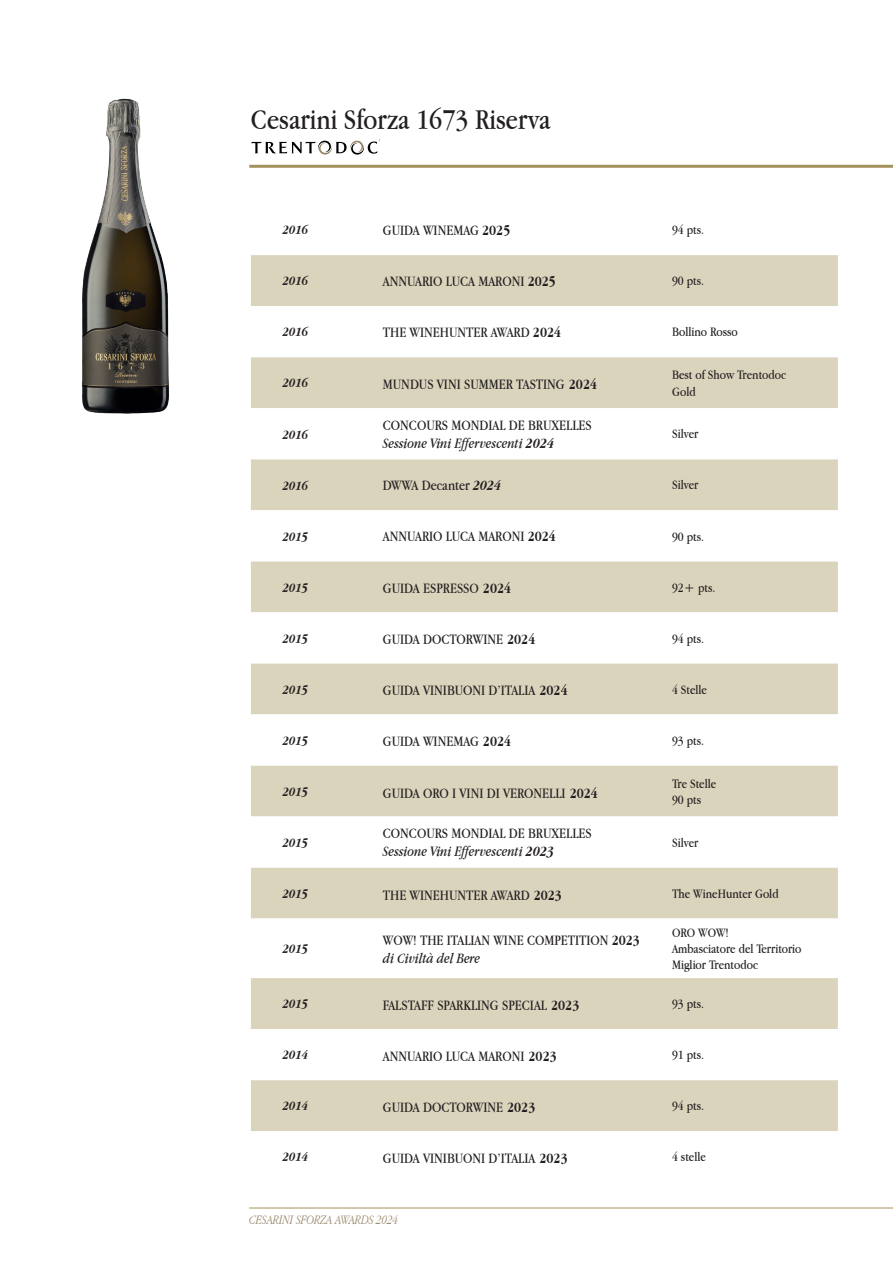
<style>
.page{position:relative;width:893px;height:1263px;background:#fff}
.page>*{position:absolute;margin:0;border:0;box-sizing:border-box;transform-origin:0 0}
.t1{font:30px "Apple Garamond";color:#231f20}
.t2{font:15px/18px "Apple Garamond";color:#231f20}
.t3{font:13.5px/16.2px "Apple Garamond";color:#231f20}
.t4{font:italic 700 13.5px "Apple Garamond";color:#231f20}
.t5{font:italic 300 13.5px "Apple Garamond";color:#9b8d71}
.s1{font-weight:700}
.s2{font-style:italic}
.s3{font-weight:700;font-style:italic}
</style>
<div class="page">
<hr style="left:249px;top:1208px;width:644px;height:1px;background:#a4925e">
<hr style="left:249px;top:165px;width:644px;height:3px;background:#a4925e">
<div style="left:251px;top:255px;width:587px;height:153px;background:#dad4bd"></div>
<svg style="left:251px;top:306px;width:587px;height:51px"></svg>
<svg style="left:251px;top:459px;width:587px;height:672px;fill:#dad4bd"></svg>
<img style="left:82px;top:98px;width:87px;height:316px">
<svg style="left:251px;top:141px;width:126px;height:14px"></svg>
<h1 class="t1" style="left:251px;top:101px;width:301px">Cesarini Sforza 1673 Riserva</h1>
<p class="t4" style="left:283px;top:222px;width:27px">2016</p>
<p class="t2" style="left:383px;top:221px;width:129px">GUIDA WINEMAG <span class="s1">2025</span></p>
<p class="t3" style="left:672px;top:222px;width:34px">94 pts.</p>
<p class="t4" style="left:283px;top:273px;width:27px">2016</p>
<p class="t2" style="left:383px;top:272px;width:175px">ANNUARIO LUCA MARONI <span class="s1">2025</span></p>
<p class="t3" style="left:672px;top:273px;width:34px">90 pts.</p>
<p class="t4" style="left:283px;top:324px;width:27px">2016</p>
<p class="t2" style="left:383px;top:323px;width:180px">THE WINEHUNTER AWARD <span class="s1">2024</span></p>
<p class="t3" style="left:672px;top:324px;width:67px">Bollino Rosso</p>
<p class="t4" style="left:283px;top:375px;width:27px">2016</p>
<p class="t2" style="left:383px;top:375px;width:216px">MUNDUS VINI SUMMER TASTING <span class="s1">2024</span></p>
<p class="t3" style="left:672px;top:367px;width:116px">Best of Show Trentodoc<br>Gold</p>
<p class="t4" style="left:283px;top:426px;width:27px">2016</p>
<p class="t2" style="left:383px;top:416px;width:210px">CONCOURS MONDIAL DE BRUXELLES<br><span class="s2">Sessione Vini Effervescenti</span> <span class="s3">2024</span></p>
<p class="t3" style="left:672px;top:426px;width:28px">Silver</p>
<p class="t4" style="left:283px;top:477px;width:27px">2016</p>
<p class="t2" style="left:383px;top:476px;width:120px">DWWA Decanter <span class="s3">2024</span></p>
<p class="t3" style="left:672px;top:477px;width:28px">Silver</p>
<p class="t4" style="left:283px;top:528px;width:27px">2015</p>
<p class="t2" style="left:383px;top:527px;width:175px">ANNUARIO LUCA MARONI <span class="s1">2024</span></p>
<p class="t3" style="left:672px;top:528px;width:34px">90 pts.</p>
<p class="t4" style="left:283px;top:579px;width:27px">2015</p>
<p class="t2" style="left:383px;top:579px;width:130px">GUIDA ESPRESSO <span class="s1">2024</span></p>
<p class="t3" style="left:672px;top:579px;width:45px">92+ pts.</p>
<p class="t4" style="left:283px;top:630px;width:27px">2015</p>
<p class="t2" style="left:383px;top:630px;width:154px">GUIDA DOCTORWINE <span class="s1">2024</span></p>
<p class="t3" style="left:672px;top:630px;width:34px">94 pts.</p>
<p class="t4" style="left:283px;top:681px;width:27px">2015</p>
<p class="t2" style="left:383px;top:681px;width:186px">GUIDA VINIBUONI D’ITALIA <span class="s1">2024</span></p>
<p class="t3" style="left:672px;top:681px;width:37px">4 Stelle</p>
<p class="t4" style="left:283px;top:732px;width:27px">2015</p>
<p class="t2" style="left:383px;top:732px;width:130px">GUIDA WINEMAG <span class="s1">2024</span></p>
<p class="t3" style="left:672px;top:732px;width:34px">93 pts.</p>
<p class="t4" style="left:283px;top:783px;width:27px">2015</p>
<p class="t2" style="left:383px;top:783px;width:217px">GUIDA ORO I VINI DI VERONELLI <span class="s1">2024</span></p>
<p class="t3" style="left:672px;top:775px;width:46px">Tre Stelle<br>90 pts</p>
<p class="t4" style="left:283px;top:834px;width:27px">2015</p>
<p class="t2" style="left:383px;top:824px;width:210px">CONCOURS MONDIAL DE BRUXELLES<br><span class="s2">Sessione Vini Effervescenti</span> <span class="s3">2023</span></p>
<p class="t3" style="left:672px;top:834px;width:28px">Silver</p>
<p class="t4" style="left:283px;top:885px;width:27px">2015</p>
<p class="t2" style="left:383px;top:885px;width:181px">THE WINEHUNTER AWARD <span class="s1">2023</span></p>
<p class="t3" style="left:672px;top:885px;width:108px">The WineHunter Gold</p>
<p class="t4" style="left:283px;top:940px;width:27px">2015</p>
<p class="t2" style="left:383px;top:930px;width:259px">WOW! THE ITALIAN WINE COMPETITION <span class="s1">2023 </span><span class="s2">di Civiltà del Bere</span></p>
<p class="t3" style="left:672px;top:924px;width:131px">ORO WOW!<br>Ambasciatore del Territorio<br>Miglior Trentodoc</p>
<p class="t4" style="left:283px;top:996px;width:27px">2015</p>
<p class="t2" style="left:383px;top:996px;width:198px">FALSTAFF SPARKLING SPECIAL <span class="s1">2023</span></p>
<p class="t3" style="left:672px;top:995px;width:34px">93 pts.</p>
<p class="t4" style="left:283px;top:1047px;width:27px">2014</p>
<p class="t2" style="left:383px;top:1047px;width:175px">ANNUARIO LUCA MARONI <span class="s1">2023</span></p>
<p class="t3" style="left:672px;top:1046px;width:34px">91 pts.</p>
<p class="t4" style="left:283px;top:1098px;width:27px">2014</p>
<p class="t2" style="left:383px;top:1098px;width:154px">GUIDA DOCTORWINE <span class="s1">2023</span></p>
<p class="t3" style="left:672px;top:1098px;width:34px">94 pts.</p>
<p class="t4" style="left:283px;top:1149px;width:27px">2014</p>
<p class="t2" style="left:383px;top:1149px;width:186px">GUIDA VINIBUONI D’ITALIA <span class="s1">2023</span></p>
<p class="t3" style="left:672px;top:1149px;width:35px">4 stelle</p>
<p class="t5" style="left:249px;top:1212px;width:150px">CESARINI SFORZA AWARDS 2024</p>
</div>
